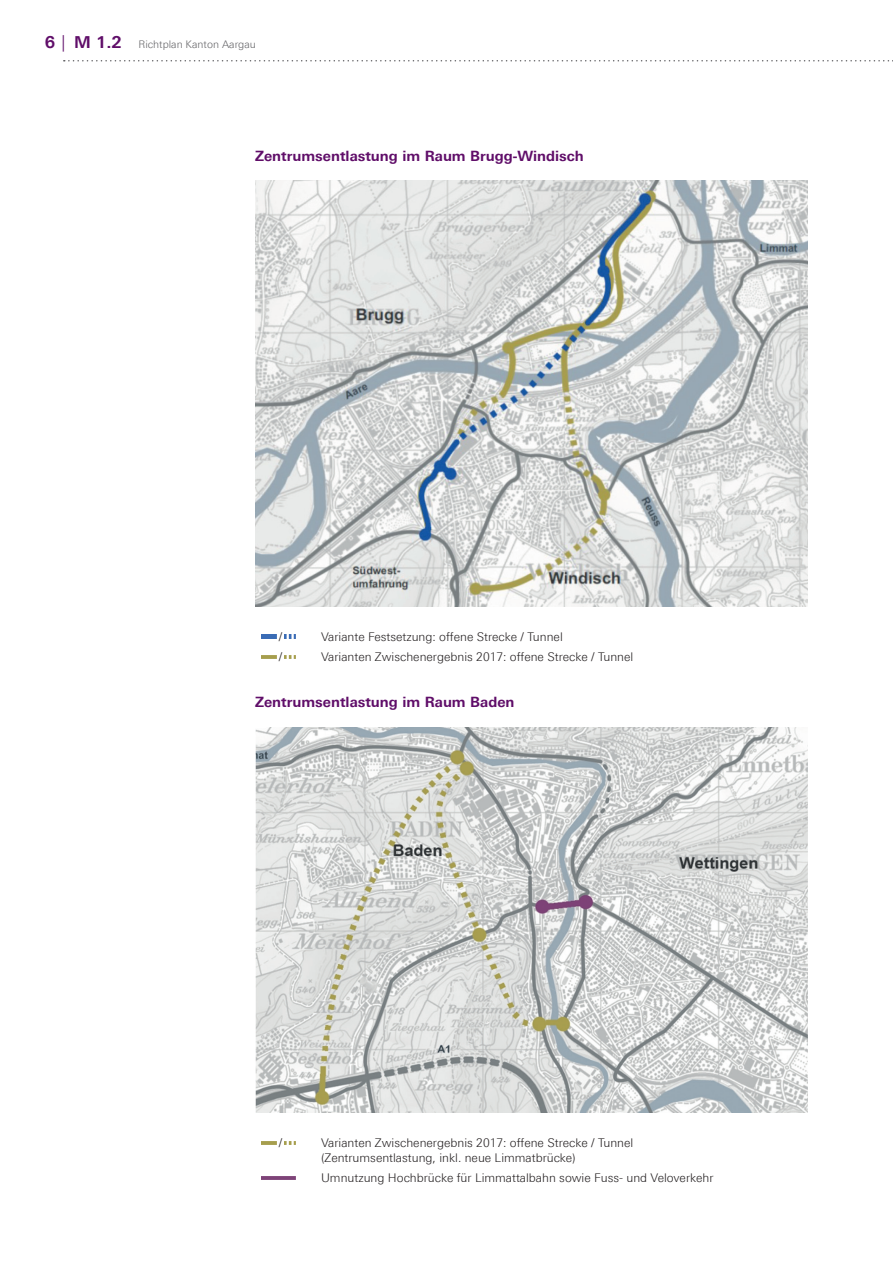
<style>
.page{position:relative;width:893px;height:1263px;background:#fff}
.page>*{position:absolute;margin:0;border:0;box-sizing:border-box;transform-origin:0 0}
.t1{font:700 14.25px "Linotype Univers 630";color:#600e69}
.t2{font:300 12px/15px "Linotype Univers 330";color:#231f20}
.t3{font:300 10.5px "Linotype Univers 330";color:#636366}
.s1{font-family:"Linotype Univers 630";font-weight:700;font-size:16.5px;color:#600e69}
.s2{font-size:16.5px;color:#600e69}
</style>
<div class="page">
<svg style="left:64px;top:60px;width:829px;height:2px"></svg>
<img style="left:261px;top:635px;width:15px;height:3px">
<svg style="left:285px;top:635px;width:11px;height:3px"></svg>
<img style="left:261px;top:655px;width:15px;height:3px">
<svg style="left:285px;top:655px;width:11px;height:3px"></svg>
<img style="left:261px;top:1141px;width:15px;height:3px">
<svg style="left:285px;top:1141px;width:11px;height:3px"></svg>
<img style="left:261px;top:1176px;width:35px;height:4px">
<img style="left:255px;top:181px;width:553px;height:425px">
<img style="left:255px;top:728px;width:553px;height:384px">
<p class="t3" style="left:45px;top:38px;width:213px"><span class="s1">6</span> <span class="s2">|</span> <span class="s1">M 1.2</span> Richtplan Kanton Aargau</p>
<p class="t1" style="left:255px;top:147px;width:330px">Zentrumsentlastung im Raum Brugg-Windisch</p>
<p class="t2" style="left:279px;top:629px;width:5px">/</p>
<p class="t2" style="left:321px;top:629px;width:243px">Variante Festsetzung: offene Strecke / Tunnel</p>
<p class="t2" style="left:279px;top:649px;width:5px">/</p>
<p class="t2" style="left:321px;top:649px;width:314px">Varianten Zwischenergebnis 2017: offene Strecke / Tunnel</p>
<p class="t1" style="left:255px;top:694px;width:261px">Zentrumsentlastung im Raum Baden</p>
<p class="t2" style="left:279px;top:1135px;width:5px">/</p>
<p class="t2" style="left:321px;top:1135px;width:314px">Varianten Zwischenergebnis 2017: offene Strecke / Tunnel (Zentrumsentlastung, inkl. neue Limmatbrücke)</p>
<p class="t2" style="left:321px;top:1170px;width:394px">Umnutzung Hochbrücke für Limmattalbahn sowie Fuss- und Veloverkehr</p>
</div>
